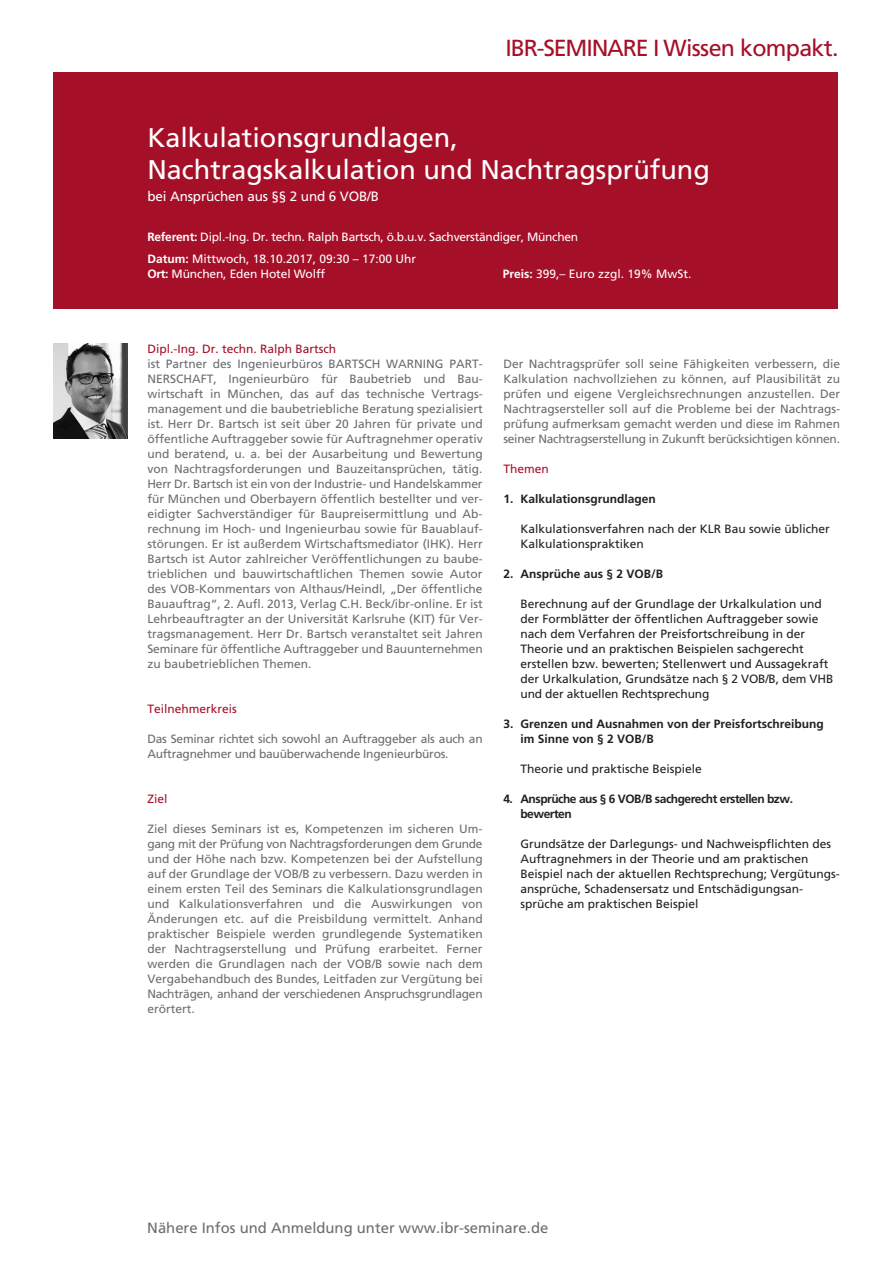
<style>
.page{position:relative;width:893px;height:1263px;background:#fff}
.page>*{position:absolute;margin:0;border:0;box-sizing:border-box;transform-origin:0 0}
.t1{font:27px/31.5px "Frutiger";color:#fff}
.t2{font:23.25px "Frutiger";letter-spacing:-.03em;color:#a60f28}
.t3{font:14.85px "Frutiger";color:#6c6d70}
.t4{font:13.5px "Frutiger";letter-spacing:-.01em;color:#fff}
.t5{font:12px/15px "Frutiger";letter-spacing:-.02em;color:#6c6d70;text-align:justify}
.t6{font:12px/15px "Frutiger";color:#231f20}
.t7{font:12px/22.5px "Frutiger";letter-spacing:-.01em;color:#fff}
.t8{font:700 12px/15px "Frutiger";color:#231f20}
.t9{font:12px "Frutiger";color:#a60f28}
.t10{font:700 12px/15px "Frutiger";letter-spacing:-.04em;color:#231f20}
.s1{font-weight:700}
</style>
<div class="page">
<div style="left:53px;top:72px;width:785px;height:237px;background:#a60f28"></div>
<img style="left:53px;top:343px;width:75px;height:96px">
<h2 class="t2" style="left:505px;top:34px;width:335px">i br-seminare I Wissen kompakt.</h2>
<h1 class="t1" style="left:147px;top:122px;width:564px">Kalkulationsgrundlagen,<br>Nachtragskalkulation und Nachtragsprüfung</h1>
<p class="t4" style="left:147px;top:188px;width:233px">bei Ansprüchen aus §§ 2 und 6 VOB/B</p>
<p class="t7" style="left:147px;top:225px;width:432px"><span class="s1">Referent:</span> Dipl.-Ing. Dr. techn. Ralph Bartsch, ö.b.u.v. Sachverständiger, München<br><span class="s1">Datum:</span> Mittwoch, 18.10.2017, 09:30 – 17:00 Uhr</p>
<p class="t7" style="left:147px;top:263px;width:179px"><span class="s1">Ort:</span> München, Eden Hotel Wolff</p>
<p class="t7" style="left:503px;top:263px;width:190px"><span class="s1">Preis:</span> 399,– Euro zzgl. 19% MwSt.</p>
<p class="t9" style="left:147px;top:341px;width:190px">Dipl.-Ing. Dr. techn. Ralph Bartsch</p>
<p class="t5" style="left:147px;top:356px;width:337px">ist Partner des Ingenieurbüros BARTSCH WARNING PART-NERSCHAFT, Ingenieurbüro für Baubetrieb und Bau&shy;wirtschaft in München, das auf das technische Vertrags&shy;management und die baubetriebliche Beratung spezialisiert ist. Herr Dr. Bartsch ist seit über 20 Jahren für private und öffentliche Auftraggeber sowie für Auftragnehmer operativ und beratend, u. a. bei der Ausarbeitung und Bewertung von Nachtragsforderungen und Bauzeitansprüchen, tätig.<br>Herr Dr. Bartsch ist ein von der Industrie- und Handelskammer für München und Oberbayern öffentlich bestellter und ver&shy;eidigter Sachverständiger für Baupreisermittlung und Ab&shy;rechnung im Hoch- und Ingenieurbau sowie für Bauablauf&shy;störungen. Er ist außerdem Wirtschaftsmediator (IHK). Herr Bartsch ist Autor zahlreicher Veröffentlichungen zu baube&shy;trieblichen und bauwirtschaftlichen Themen sowie Autor des VOB-Kommentars von Althaus/Heindl, „Der öffentliche Bauauftrag“, 2. Aufl. 2013, Verlag C.H. Beck/ibr-online. Er ist Lehrbeauftragter an der Universität Karlsruhe (KIT) für Ver&shy;tragsmanagement. Herr Dr. Bartsch veranstaltet seit Jahren Seminare für öffentliche Auftraggeber und Bauunternehmen zu baubetrieblichen Themen.</p>
<p class="t9" style="left:147px;top:701px;width:91px">Teilnehmerkreis</p>
<p class="t5" style="left:147px;top:731px;width:337px">Das Seminar richtet sich sowohl an Auftraggeber als auch an<br>Auftragnehmer und bauüberwachende Ingenieurbüros.</p>
<p class="t9" style="left:147px;top:791px;width:22px">Ziel</p>
<p class="t5" style="left:147px;top:821px;width:337px">Ziel dieses Seminars ist es, Kompetenzen im sicheren Um&shy;gang mit der Prüfung von Nachtragsforderungen dem Grunde und der Höhe nach bzw. Kompetenzen bei der Aufstellung auf der Grundlage der VOB/B zu verbessern. Dazu werden in einem ersten Teil des Seminars die Kalkulationsgrundlagen und Kalkulationsverfahren und die Auswirkungen von Änderungen etc. auf die Preisbildung vermittelt. Anhand praktischer Beispiele werden grundlegende Systematiken der Nachtragserstellung und Prüfung erarbeitet. Ferner werden die Grundlagen nach der VOB/B sowie nach dem Vergabehandbuch des Bundes, Leitfaden zur Vergütung bei Nachträgen, anhand der verschiedenen Anspruchsgrundlagen erörtert.</p>
<p class="t5" style="left:503px;top:356px;width:338px">Der Nachtragsprüfer soll seine Fähigkeiten verbessern, die Kalkulation nachvollziehen zu können, auf Plausibilität zu prüfen und eigene Vergleichsrechnungen anzustellen. Der Nachtragsersteller soll auf die Probleme bei der Nachtrags&shy;prüfung aufmerksam gemacht werden und diese im Rahmen seiner Nachtragserstellung in Zukunft berücksichtigen können.</p>
<p class="t9" style="left:503px;top:461px;width:47px">Themen</p>
<p class="t8" style="left:503px;top:491px;width:154px">1. Kalkulationsgrundlagen</p>
<p class="t6" style="left:520px;top:521px;width:311px">Kalkulationsverfahren nach der KLR Bau sowie üblicher<br>Kalkulationspraktiken</p>
<p class="t8" style="left:503px;top:566px;width:161px">2. Ansprüche aus § 2 VOB/B</p>
<p class="t6" style="left:520px;top:596px;width:314px">Berechnung auf der Grundlage der Urkalkulation und der Formblätter der öffentlichen Auftraggeber sowie nach dem Verfahren der Preisfortschreibung in der Theorie und an praktischen Beispielen sachgerecht erstellen bzw. bewerten; Stellenwert und Aussagekraft der Urkalkulation, Grundsätze nach § 2 VOB/B, dem VHB und der aktuellen Rechtsprechung</p>
<p class="t8" style="left:520px;top:716px;width:305px;text-indent:-17px">3. Grenzen und Ausnahmen von der Preisfortschreibung im Sinne von § 2 VOB/B</p>
<p class="t6" style="left:520px;top:761px;width:183px">Theorie und praktische Beispiele</p>
<p class="t10" style="left:520px;top:791px;width:274px;text-indent:-17px">4. Ansprüche aus § 6 VOB/B sachgerecht erstellen bzw. bewerten</p>
<p class="t6" style="left:520px;top:836px;width:321px">Grundsätze der Darlegungs- und Nachweispflichten des Auftragnehmers in der Theorie und am praktischen Beispiel nach der aktuellen Rechtsprechung; Vergütungs&shy;ansprüche, Schadensersatz und Entschädigungsan&shy;sprüche am praktischen Beispiel</p>
<p class="t3" style="left:147px;top:1219px;width:403px">Nähere Infos und Anmeldung unter www.ibr-seminare.de</p>
</div>
